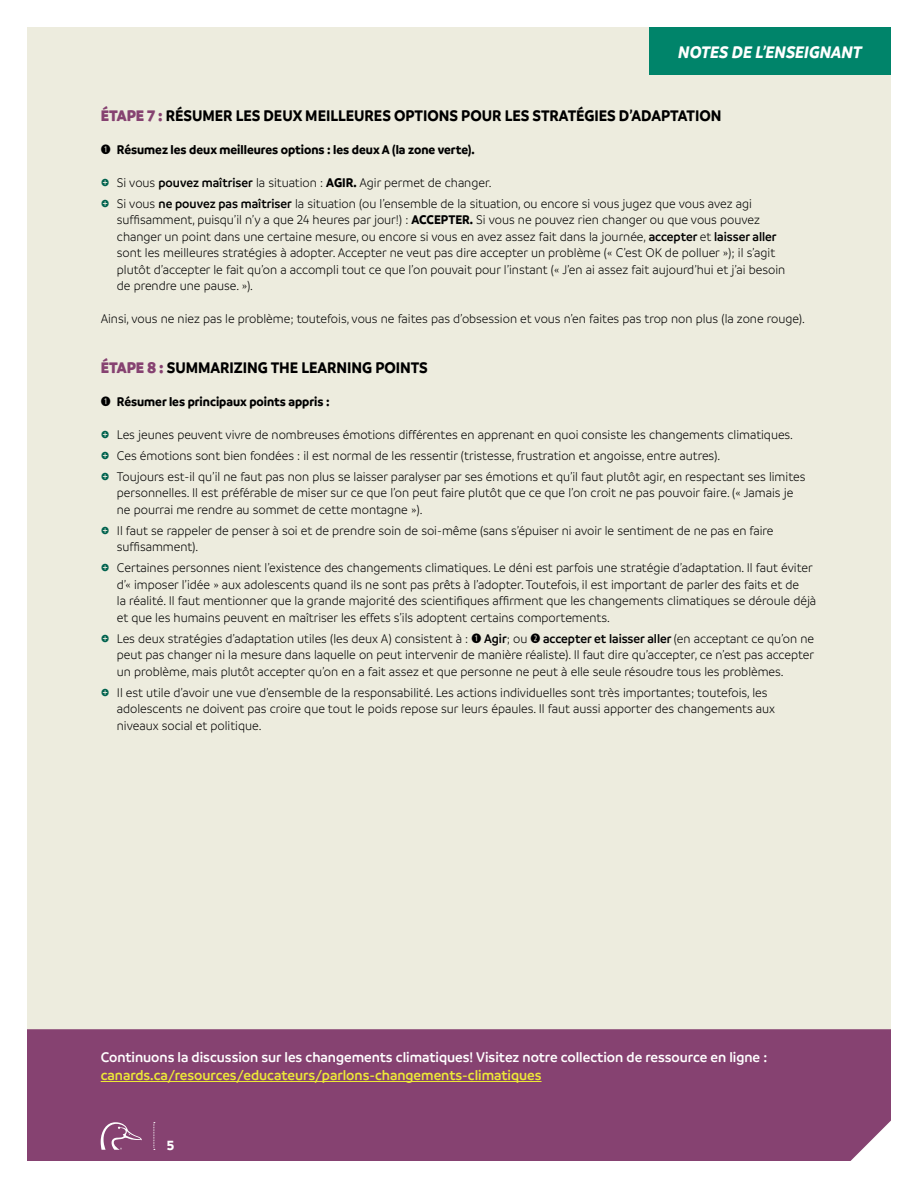
<style>
.page{position:relative;width:918px;height:1188px;background:#fff}
.page>*{position:absolute;margin:0;border:0;box-sizing:border-box;transform-origin:0 0}
.t1{font:italic 700 18px "Branding";color:#fff;scale:.96 1}
.t2{font:700 16.5px "Branding";color:#000;scale:.94 1}
.t3{font:600 15px "Branding";color:#fff;scale:.96 1}
.t4{font:600 15px "Branding";color:#ede937;scale:.96 1}
.t5{font:700 14.25px "Branding";color:#fff;scale:.96 1}
.t6{font:300 13.5px/16.5px "Branding";color:#000;scale:.94 1}
.t7{font:700 13.5px "Branding";color:#000;scale:.94 1}
.s1{font-weight:900;color:#864271}
.s2{font-family:"Combi Numerals Solid";font-weight:400}
.s3{font-family:"Entypo";font-weight:400;font-size:18px;color:#00624e}
.s4{font-weight:600}
.s5{font-weight:700}
</style>
<div class="page">
<div style="left:27px;top:27px;width:864px;height:1002px;background:#edecde"></div>
<div style="left:27px;top:1029px;width:864px;height:132px;background:#864271"></div>
<svg style="left:101px;top:1122px;width:41px;height:28px"></svg>
<svg style="left:154px;top:1122px;width:1px;height:28px"></svg>
<hr style="left:101px;top:1081px;width:441px;height:1px;background:#ede937">
<div style="left:649px;top:27px;width:242px;height:48px;background:#00846a"></div>
<h1 class="t1" style="left:678px;top:42px;width:193px">NOTES DE L’ENSEIGNANT</h1>
<p class="t2" style="left:101px;top:106px;width:662px"><span class="s1">ÉTAPE 7 :</span> RÉSUMER LES DEUX MEILLEURES OPTIONS POUR LES STRATÉGIES D’ADAPTATION</p>
<p class="t7" style="left:101px;top:142px;width:399px"><span class="s2">b</span> Résumez les deux meilleures options : les deux A (la zone verte).</p>
<p class="t6" style="left:101px;top:172px;width:694px;line-height:21px"><span class="s3">Z</span> Si vous <span class="s4">pouvez maîtriser</span> la situation : <span class="s5">AGIR.</span> Agir permet de changer.<br><span class="s3">Z</span> Si vous <span class="s4">ne pouvez pas maîtriser</span> la situation (ou l’ensemble de la situation, ou encore si vous jugez que vous avez agi</p>
<p class="t6" style="left:117px;top:212px;width:713px">suffisamment, puisqu’il n’y a que 24 heures par jour!) : <span class="s5">ACCEPTER.</span> Si vous ne pouvez rien changer ou que vous pouvez changer un point dans une certaine mesure, ou encore si vous en avez assez fait dans la journée, <span class="s4">accepter</span> et <span class="s4">laisser aller </span>sont les meilleures stratégies à adopter. Accepter ne veut pas dire accepter un problème (« C’est OK de polluer »); il s’agit plutôt d’accepter le fait qu’on a accompli tout ce que l’on pouvait pour l’instant (« J’en ai assez fait aujourd’hui et j’ai besoin de prendre une pause. »).</p>
<p class="t6" style="left:101px;top:311px;width:751px">Ainsi, vous ne niez pas le problème; toutefois, vous ne faites pas d’obsession et vous n’en faites pas trop non plus (la zone rouge).</p>
<p class="t2" style="left:101px;top:358px;width:350px"><span class="s1">ÉTAPE 8 :</span> SUMMARIZING THE LEARNING POINTS</p>
<p class="t7" style="left:101px;top:394px;width:245px"><span class="s2">b</span> Résumer les principaux points appris :</p>
<p class="t6" style="left:101px;top:424px;width:751px;line-height:21px"><span class="s3">Z</span> Les jeunes peuvent vivre de nombreuses émotions différentes en apprenant en quoi consiste les changements climatiques.<br><span class="s3">Z</span> Ces émotions sont bien fondées : il est normal de les ressentir (tristesse, frustration et angoisse, entre autres).<br><span class="s3">Z</span> Toujours est-il qu’il ne faut pas non plus se laisser paralyser par ses émotions et qu’il faut plutôt agir, en respectant ses limites</p>
<p class="t6" style="left:117px;top:485px;width:721px">personnelles. Il est préférable de miser sur ce que l’on peut faire plutôt que ce que l’on croit ne pas pouvoir faire. (« Jamais je ne pourrai me rendre au sommet de cette montagne »).</p>
<p class="t6" style="left:117px;top:522px;width:700px;text-indent:-16px"><span class="s3">Z</span> Il faut se rappeler de penser à soi et de prendre soin de soi-même (sans s’épuiser ni avoir le sentiment de ne pas en faire suffisamment).</p>
<p class="t6" style="left:117px;top:560px;width:746px;text-indent:-16px"><span class="s3">Z</span> Certaines personnes nient l’existence des changements climatiques. Le déni est parfois une stratégie d’adaptation. Il faut éviter d’« imposer l’idée » aux adolescents quand ils ne sont pas prêts à l’adopter. Toutefois, il est important de parler des faits et de<br>la réalité. Il faut mentionner que la grande majorité des scientifiques affirment que les changements climatiques se déroule déjà et que les humains peuvent en maîtriser les effets s’ils adoptent certains comportements.</p>
<p class="t6" style="left:117px;top:630px;width:743px;text-align:justify;text-indent:-16px"><span class="s3">Z</span> Les deux stratégies d’adaptation utiles (les deux A) consistent à : <span class="s2">b</span> <span class="s4">Agir</span>; ou <span class="s2">c</span> <span class="s4">accepter et laisser aller</span> (en acceptant ce qu’on ne peut pas changer ni la mesure dans laquelle on peut intervenir de manière réaliste). Il faut dire qu’accepter, ce n’est pas accepter un problème, mais plutôt accepter qu’on en a fait assez et que personne ne peut à elle seule résoudre tous les problèmes.</p>
<p class="t6" style="left:117px;top:684px;width:702px;text-indent:-16px"><span class="s3">Z</span> Il est utile d’avoir une vue d’ensemble de la responsabilité. Les actions individuelles sont très importantes; toutefois, les adolescents ne doivent pas croire que tout le poids repose sur leurs épaules. Il faut aussi apporter des changements aux niveaux social et politique.</p>
<p class="t3" style="left:101px;top:1049px;width:696px">Continuons la discussion sur les changements climatiques! Visitez notre collection de ressource en ligne :</p>
<p class="t4" style="left:101px;top:1067px;width:461px">canards.ca/resources/educateurs/parlons-changements-climatiques</p>
<p class="t5" style="left:167px;top:1137px;width:9px">5</p>
</div>
